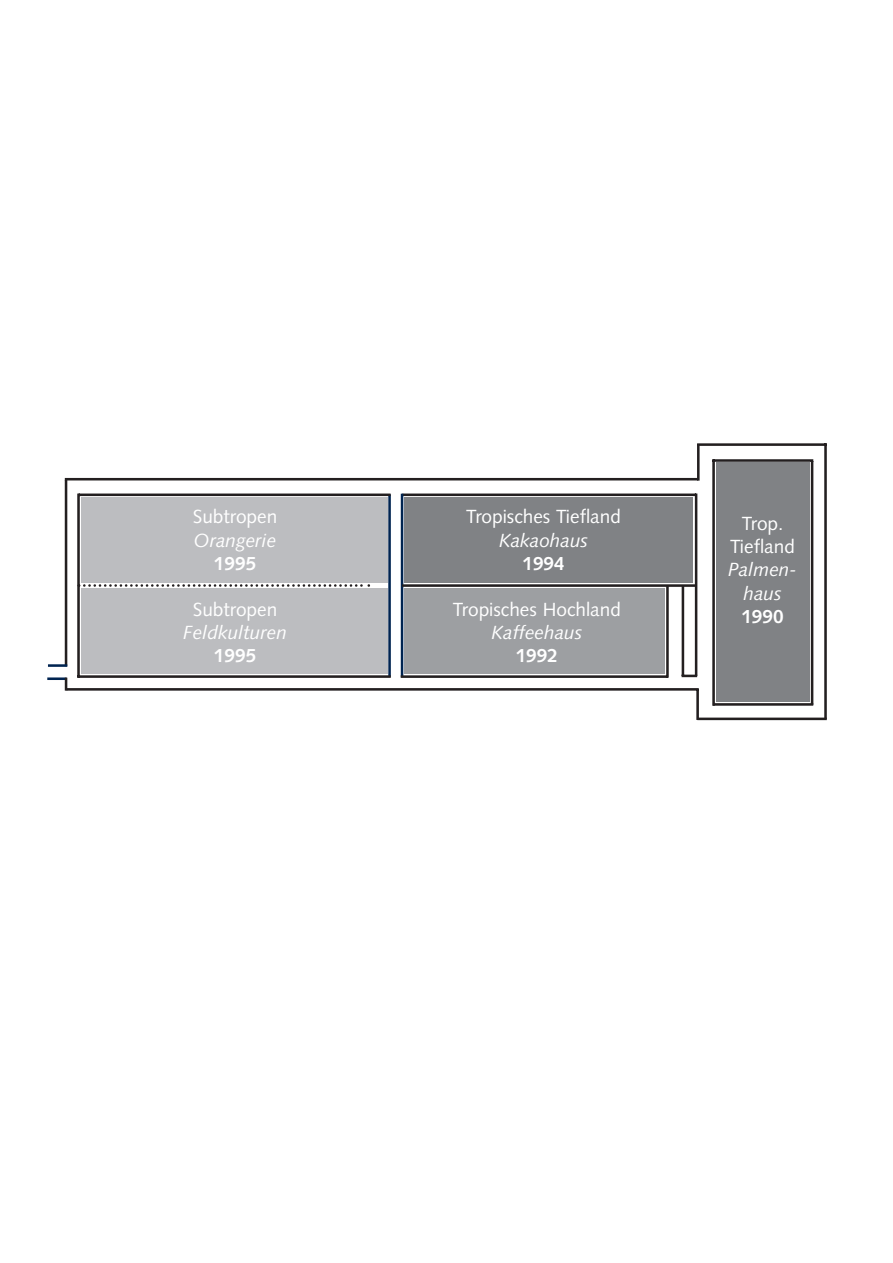
<style>
.page{position:relative;width:893px;height:1263px;background:#fff}
.page>*{position:absolute;margin:0;border:0;box-sizing:border-box;transform-origin:0 0}
.t1{font:19.05px/23.2px "Syntax";color:#fff;text-align:center}
.t2{font:italic 19.05px/23.2px "Syntax";color:#fff;text-align:center}
.t3{font:700 19.05px "Syntax";color:#fff}
</style>
<div class="page">
<hr style="left:824px;top:443px;width:2px;height:276px;background:#231f20">
<hr style="left:697px;top:443px;width:129px;height:3px;background:#231f20">
<hr style="left:810px;top:461px;width:3px;height:244px;background:#231f20">
<hr style="left:712px;top:459px;width:101px;height:3px;background:#231f20">
<hr style="left:712px;top:460px;width:2px;height:246px;background:#231f20">
<hr style="left:696px;top:690px;width:3px;height:30px;background:#231f20">
<hr style="left:65px;top:478px;width:633px;height:2px;background:#231f20">
<hr style="left:67px;top:688px;width:631px;height:3px;background:#231f20">
<hr style="left:694px;top:494px;width:3px;height:182px;background:#231f20">
<hr style="left:402px;top:494px;width:294px;height:2px;background:#231f20">
<hr style="left:401px;top:494px;width:2px;height:183px;background:#002451">
<hr style="left:402px;top:584px;width:293px;height:3px;background:#231f20">
<hr style="left:388px;top:494px;width:3px;height:183px;background:#002451">
<hr style="left:79px;top:494px;width:311px;height:2px;background:#231f20">
<hr style="left:78px;top:675px;width:313px;height:3px;background:#231f20">
<hr style="left:77px;top:494px;width:3px;height:184px;background:#231f20">
<hr style="left:65px;top:480px;width:2px;height:186px;background:#231f20">
<hr style="left:48px;top:664px;width:19px;height:3px;background:#002451">
<hr style="left:47px;top:677px;width:20px;height:3px;background:#002451">
<svg style="left:65px;top:678px;width:2px;height:13px"></svg>
<hr style="left:666px;top:586px;width:2px;height:92px;background:#231f20">
<hr style="left:681px;top:586px;width:3px;height:90px;background:#231f20">
<hr style="left:713px;top:703px;width:100px;height:3px;background:#231f20">
<svg style="left:681px;top:675px;width:16px;height:2px"></svg>
<hr style="left:400px;top:675px;width:267px;height:3px;background:#231f20">
<svg style="left:77px;top:584px;width:293px;height:3px"></svg>
<div style="left:81px;top:498px;width:306px;height:85px;background:#bcbdc0"></div>
<div style="left:81px;top:589px;width:306px;height:85px;background:#bcbdc0"></div>
<div style="left:404px;top:498px;width:289px;height:85px;background:#808285"></div>
<div style="left:404px;top:588px;width:261px;height:85px;background:#9d9fa2"></div>
<div style="left:716px;top:463px;width:93px;height:239px;background:#808285"></div>
<hr style="left:697px;top:444px;width:2px;height:37px;background:#231f20">
<hr style="left:697px;top:718px;width:129px;height:2px;background:#231f20">
<p class="t1" style="left:193px;top:507px;width:86px">Subtropen</p>
<p class="t2" style="left:194px;top:530px;width:84px">Orangerie</p>
<p class="t3" style="left:214px;top:556px;width:44px">1995</p>
<p class="t1" style="left:193px;top:599px;width:86px">Subtropen</p>
<p class="t2" style="left:183px;top:622px;width:105px">Feldkulturen</p>
<p class="t3" style="left:214px;top:648px;width:44px">1995</p>
<p class="t1" style="left:466px;top:507px;width:156px">Tropisches Tiefland</p>
<p class="t2" style="left:499px;top:530px;width:90px">Kakaohaus</p>
<p class="t3" style="left:522px;top:556px;width:44px">1994</p>
<p class="t1" style="left:453px;top:599px;width:170px">Tropisches Hochland</p>
<p class="t2" style="left:491px;top:622px;width:92px">Kaffeehaus</p>
<p class="t3" style="left:515px;top:648px;width:44px">1992</p>
<p class="t1" style="left:730px;top:513px;width:66px">Trop.<br>Tiefland</p>
<p class="t2" style="left:728px;top:560px;width:70px">Palmen&shy;haus</p>
<p class="t3" style="left:741px;top:609px;width:44px">1990</p>
</div>
